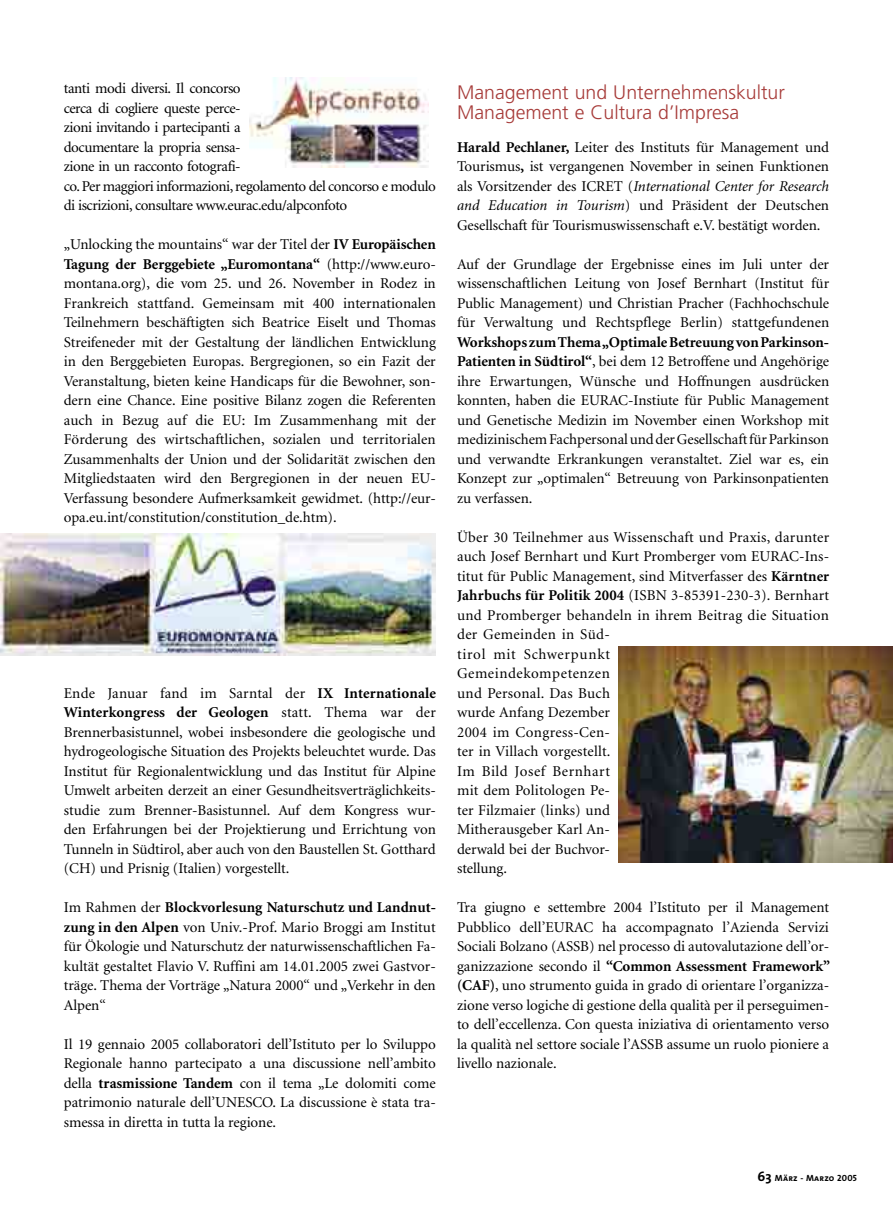
<style>
.page{position:relative;width:893px;height:1212px;background:#fff}
.page>*{position:absolute;margin:0;border:0;box-sizing:border-box;transform-origin:0 0}
.t1{font:300 19.5px/19.5px "Frutiger";color:#a73b39}
.t2{font:15px/19.5px "Minion";letter-spacing:-.005em;color:#000;text-align:justify}
.t3{font:15px/19.5px "Minion";letter-spacing:-.03em;color:#000}
.t4{font:9px "The Sans Bold Caps";letter-spacing:.025em;color:#000}
.s1{font-weight:700}
.s2{font-style:italic}
.s3{font-family:"The Sans";font-weight:700;font-size:13.5px}
</style>
<div class="page">
<img style="left:249px;top:77px;width:179px;height:90px">
<img style="left:0;top:534px;width:435px;height:122px">
<img style="left:618px;top:646px;width:274px;height:216px">
<p class="t3" style="left:64px;top:79px;width:373px">tanti modi diversi. Il concorso<br>cerca di cogliere queste perce-<br>zioni invitando i partecipanti a<br>documentare la propria sensa-<br>zione in un racconto fotografi-<br>co. Per maggiori informazioni, regolamento del concorso e modulo di iscrizioni, consultare www.eurac.edu/alpconfoto</p>
<p class="t2" style="left:64px;top:235px;width:373px">„Unlocking the mountains“ war der Titel der <span class="s1">IV Europäischen Tagung der Berggebiete „Euromontana“</span> (http://www.euro&shy;montana.org), die vom 25. und 26. November in Rodez in Frankreich stattfand. Gemeinsam mit 400 internationalen Teilnehmern beschäftigten sich Beatrice Eiselt und Thomas Streifeneder mit der Gestaltung der ländlichen Entwicklung in den Berggebieten Europas. Bergregionen, so ein Fazit der Veranstaltung, bieten keine Handicaps für die Bewohner, son&shy;dern eine Chance. Eine positive Bilanz zogen die Referenten auch in Bezug auf die EU: Im Zusammenhang mit der Förderung des wirtschaftlichen, sozialen und territorialen Zusammenhalts der Union und der Solidarität zwischen den Mitgliedstaaten wird den Bergregionen in der neuen EU-Verfassung besondere Aufmerksamkeit gewidmet. (http://eur&shy;opa.eu.int/constitution/constitution_de.htm).</p>
<p class="t2" style="left:64px;top:684px;width:373px">Ende Januar fand im Sarntal der <span class="s1">IX Internationale Winterkongress der Geologen</span> statt. Thema war der Brennerbasistunnel, wobei insbesondere die geologische und hydrogeologische Situation des Projekts beleuchtet wurde. Das Institut für Regionalentwicklung und das Institut für Alpine Umwelt arbeiten derzeit an einer Gesundheitsverträglichkeits&shy;studie zum Brenner-Basistunnel. Auf dem Kongress wur&shy;den Erfahrungen bei der Projektierung und Errichtung von Tunneln in Südtirol, aber auch von den Baustellen St. Gotthard (CH) und Prisnig (Italien) vorgestellt.</p>
<p class="t2" style="left:64px;top:898px;width:373px">Im Rahmen der <span class="s1">Blockvorlesung Naturschutz und Landnut&shy;zung in den Alpen</span> von Univ.-Prof. Mario Broggi am Institut für Ökologie und Naturschutz der naturwissenschaftlichen Fa&shy;kultät gestaltet Flavio V. Ruffini am 14.01.2005 zwei Gastvor&shy;träge. Thema der Vorträge „Natura 2000“ und „Verkehr in den Alpen“</p>
<p class="t2" style="left:64px;top:1035px;width:373px">Il 19 gennaio 2005 collaboratori dell’Istituto per lo Sviluppo Regionale hanno partecipato a una discussione nell’ambito della <span class="s1">trasmissione Tandem</span> con il tema „Le dolomiti come patrimonio naturale dell’UNESCO. La discussione è stata tra&shy;smessa in diretta in tutta la regione.</p>
<h1 class="t1" style="left:457px;top:83px;width:329px">Management und Unternehmenskultur<br>Management e Cultura d’Impresa</h1>
<p class="t2" style="left:457px;top:138px;width:373px"><span class="s1">Harald Pechlaner,</span> Leiter des Instituts für Management und Tourismus<span class="s1">,</span> ist vergangenen November in seinen Funktionen als Vorsitzender des ICRET (<span class="s2">International Center for Research and Education in Tourism</span>) und Präsident der Deutschen Gesellschaft für Tourismuswissenschaft e.V. bestätigt worden.</p>
<p class="t2" style="left:457px;top:255px;width:373px">Auf der Grundlage der Ergebnisse eines im Juli unter der wissenschaftlichen Leitung von Josef Bernhart (Institut für Public Management) und Christian Pracher (Fachhochschule für Verwaltung und Rechtspflege Berlin) stattgefundenen</p>
<p class="t2" style="left:457px;top:333px;width:373px"><span class="s1">Workshops zum Thema „Optimale Betreuung von Parkinson-Patienten in Südtirol“</span>, bei dem 12 Betroffene und Angehörige ihre Erwartungen, Wünsche und Hoffnungen ausdrücken konnten, haben die EURAC-Instiute für Public Management und Genetische Medizin im November einen Workshop mit medizinischem Fachpersonal und der Gesellschaft für Parkinson und verwandte Erkrankungen veranstaltet. Ziel war es, ein Konzept zur „optimalen“ Betreuung von Parkinsonpatienten zu verfassen.</p>
<p class="t2" style="left:457px;top:528px;width:373px;text-align:left">Über 30 Teilnehmer aus Wissenschaft und Praxis, darunter auch Josef Bernhart und Kurt Promberger vom EURAC-Ins&shy;titut für Public Management, sind Mitverfasser des <span class="s1">Kärntner<br>Jahrbuchs für Politik 2004</span> (ISBN 3-85391-230-3). Bernhart und Promberger behandeln in ihrem Beitrag die Situation der Gemeinden in Süd-<br>tirol mit Schwerpunkt<br>Gemeindekompetenzen<br>und Personal. Das Buch<br>wurde Anfang Dezember<br>2004 im Congress-Cen-<br>ter in Villach vorgestellt.<br>Im Bild Josef Bernhart<br>mit dem Politologen Pe-<br>ter Filzmaier (links) und<br>Mitherausgeber Karl An-<br>derwald bei der Buchvor-<br>stellung.</p>
<p class="t2" style="left:457px;top:898px;width:374px">Tra giugno e settembre 2004 l’Istituto per il Management Pubblico dell’EURAC ha accompagnato l’Azienda Servizi Sociali Bolzano (ASSB) nel processo di autovalutazione dell’or&shy;ganizzazione secondo il <span class="s1">“Common Assessment Framework” (CAF)</span>, uno strumento guida in grado di orientare l’organizza&shy;zione verso logiche di gestione della qualità per il perseguimen&shy;to dell’eccellenza. Con questa iniziativa di orientamento verso la qualità nel settore sociale l’ASSB assume un ruolo pioniere a livello nazionale.</p>
<p class="t4" style="left:757px;top:1170px;width:101px"><span class="s3">63</span> März - Marzo 2005</p>
</div>
